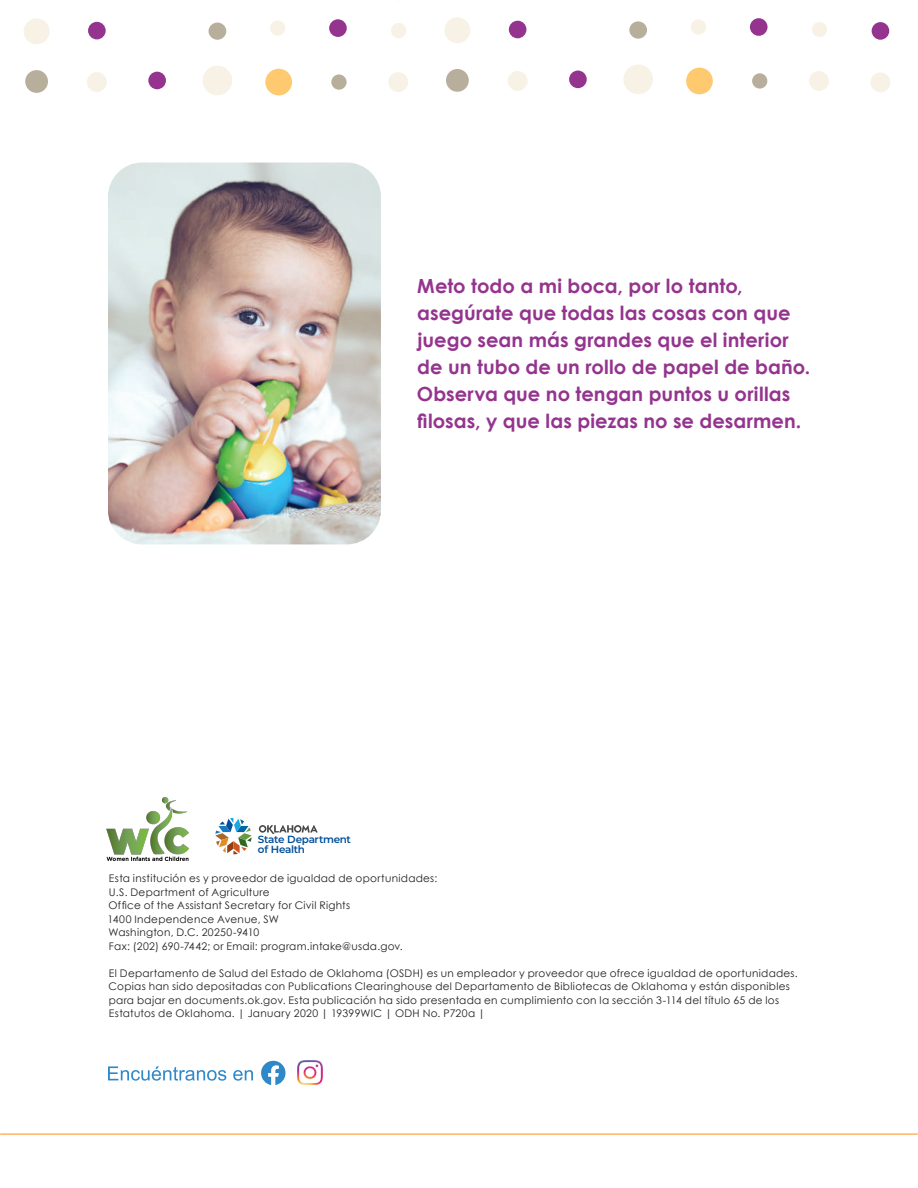
<style>
.page{position:relative;width:918px;height:1188px;background:#fff}
.page>*{position:absolute;margin:0;border:0;box-sizing:border-box;transform-origin:0 0}
.t1{font:700 19.5px/27px "Century Gothic";letter-spacing:.005em;color:#94348e}
.t2{font:10.5px/13.5px "Century Gothic";letter-spacing:.025em;color:#231f20}
.t3{font:600 10.35px/10.1px "Montserrat";letter-spacing:-.03em;color:#014e99}
</style>
<div class="page">
<div style="left:270px;top:20px;width:15px;height:16px;background:#f7f2e5;border-radius:50%"></div>
<div style="left:24px;top:18px;width:26px;height:26px;background:#f7f2e5;border-radius:50%"></div>
<svg style="left:88px;top:21px;width:18px;height:19px"></svg>
<div style="left:88px;top:22px;width:18px;height:17px;background:#94348e;border-radius:50%"></div>
<svg style="left:148px;top:71px;width:18px;height:19px"></svg>
<div style="left:148px;top:72px;width:18px;height:17px;background:#94348e;border-radius:50%"></div>
<div style="left:329px;top:19px;width:18px;height:18px;background:#94348e;border-radius:50%"></div>
<div style="left:331px;top:74px;width:16px;height:16px;background:#b8ae9c;border-radius:50%"></div>
<svg style="left:26px;top:70px;width:22px;height:23px"></svg>
<div style="left:25px;top:70px;width:23px;height:23px;background:#b8ae9c;border-radius:50%"></div>
<svg style="left:208px;top:22px;width:19px;height:18px"></svg>
<div style="left:209px;top:23px;width:17px;height:17px;background:#b8ae9c;border-radius:50%"></div>
<div style="left:391px;top:23px;width:15px;height:15px;background:#f7f2e5;border-radius:50%"></div>
<div style="left:87px;top:72px;width:20px;height:20px;background:#f7f2e5;border-radius:50%"></div>
<div style="left:388px;top:72px;width:20px;height:20px;background:#f7f2e5;border-radius:50%"></div>
<svg style="left:270px;top:68px;width:22px;height:28px"></svg>
<div style="left:265px;top:69px;width:27px;height:26px;background:#fec96f;border-radius:50%"></div>
<svg style="left:203px;top:66px;width:29px;height:29px"></svg>
<div style="left:203px;top:66px;width:29px;height:29px;background:#f7f2e5;border-radius:50%"></div>
<div style="left:691px;top:19px;width:15px;height:16px;background:#f7f2e5;border-radius:50%"></div>
<div style="left:444px;top:17px;width:26px;height:26px;background:#f7f2e5;border-radius:50%"></div>
<svg style="left:508px;top:20px;width:19px;height:19px"></svg>
<div style="left:509px;top:21px;width:17px;height:17px;background:#94348e;border-radius:50%"></div>
<svg style="left:569px;top:70px;width:18px;height:19px"></svg>
<div style="left:569px;top:71px;width:18px;height:17px;background:#94348e;border-radius:50%"></div>
<div style="left:750px;top:18px;width:18px;height:18px;background:#94348e;border-radius:50%"></div>
<div style="left:752px;top:73px;width:15px;height:16px;background:#b8ae9c;border-radius:50%"></div>
<div style="left:446px;top:69px;width:23px;height:23px;background:#b8ae9c;border-radius:50%"></div>
<div style="left:629px;top:21px;width:18px;height:18px;background:#b8ae9c;border-radius:50%"></div>
<div style="left:812px;top:22px;width:15px;height:15px;background:#f7f2e5;border-radius:50%"></div>
<div style="left:508px;top:71px;width:20px;height:20px;background:#f7f2e5;border-radius:50%"></div>
<div style="left:809px;top:71px;width:20px;height:20px;background:#f7f2e5;border-radius:50%"></div>
<svg style="left:686px;top:67px;width:26px;height:28px"></svg>
<div style="left:686px;top:68px;width:27px;height:26px;background:#fec96f;border-radius:50%"></div>
<div style="left:623px;top:65px;width:30px;height:29px;background:#f7f2e5;border-radius:50%"></div>
<svg style="left:871px;top:22px;width:19px;height:18px"></svg>
<div style="left:872px;top:22px;width:17px;height:18px;background:#94348e;border-radius:50%"></div>
<svg style="left:870px;top:76px;width:20px;height:16px"></svg>
<div style="left:871px;top:72px;width:19px;height:20px;background:#f7f2e5;border-radius:50%"></div>
<hr style="left:0;top:1134px;width:918px;height:1px;background:#ff8e16">
<img style="left:108px;top:163px;width:273px;height:381px">
<svg style="left:261px;top:1061px;width:25px;height:24px"></svg>
<img style="left:297px;top:1060px;width:26px;height:26px">
<svg style="left:108px;top:1066px;width:118px;height:15px"></svg>
<svg style="left:233px;top:1070px;width:20px;height:11px"></svg>
<svg style="left:259px;top:825px;width:59px;height:9px"></svg>
<svg style="left:215px;top:818px;width:37px;height:36px"></svg>
<img style="left:106px;top:798px;width:83px;height:62px">
<h1 class="t1" style="left:417px;top:271px;width:395px">Meto todo a mi boca, por lo tanto, asegúrate que todas las cosas con que juego sean más grandes que el interior de un tubo de un rollo de papel de baño.<br>Observa que no tengan puntos u orillas filosas, y que las piezas no se desarmen.</h1>
<p class="t3" style="left:258px;top:834px;width:95px">State Department of Health</p>
<p class="t2" style="left:107px;top:871px;width:331px">Esta institución es y proveedor de igualdad de oportunidades:<br>U.S. Department of Agriculture<br>Office of the Assistant Secretary for Civil Rights<br>1400 Independence Avenue, SW<br>Washington, D.C. 20250-9410<br>Fax: (202) 690-7442; or Email: program.intake@usda.gov.</p>
<p class="t2" style="left:109px;top:966px;width:691px">El Departamento de Salud del Estado de Oklahoma (OSDH) es un empleador y proveedor que ofrece igualdad de oportunidades.<br>Copias han sido depositadas con Publications Clearinghouse del Departamento de Bibliotecas de Oklahoma y están disponibles para bajar en documents.ok.gov. Esta publicación ha sido presentada en cumplimiento con la sección 3-114 del título 65 de los Estatutos de Oklahoma. | January 2020 | 19399WIC | ODH No. P720a |</p>
</div>
